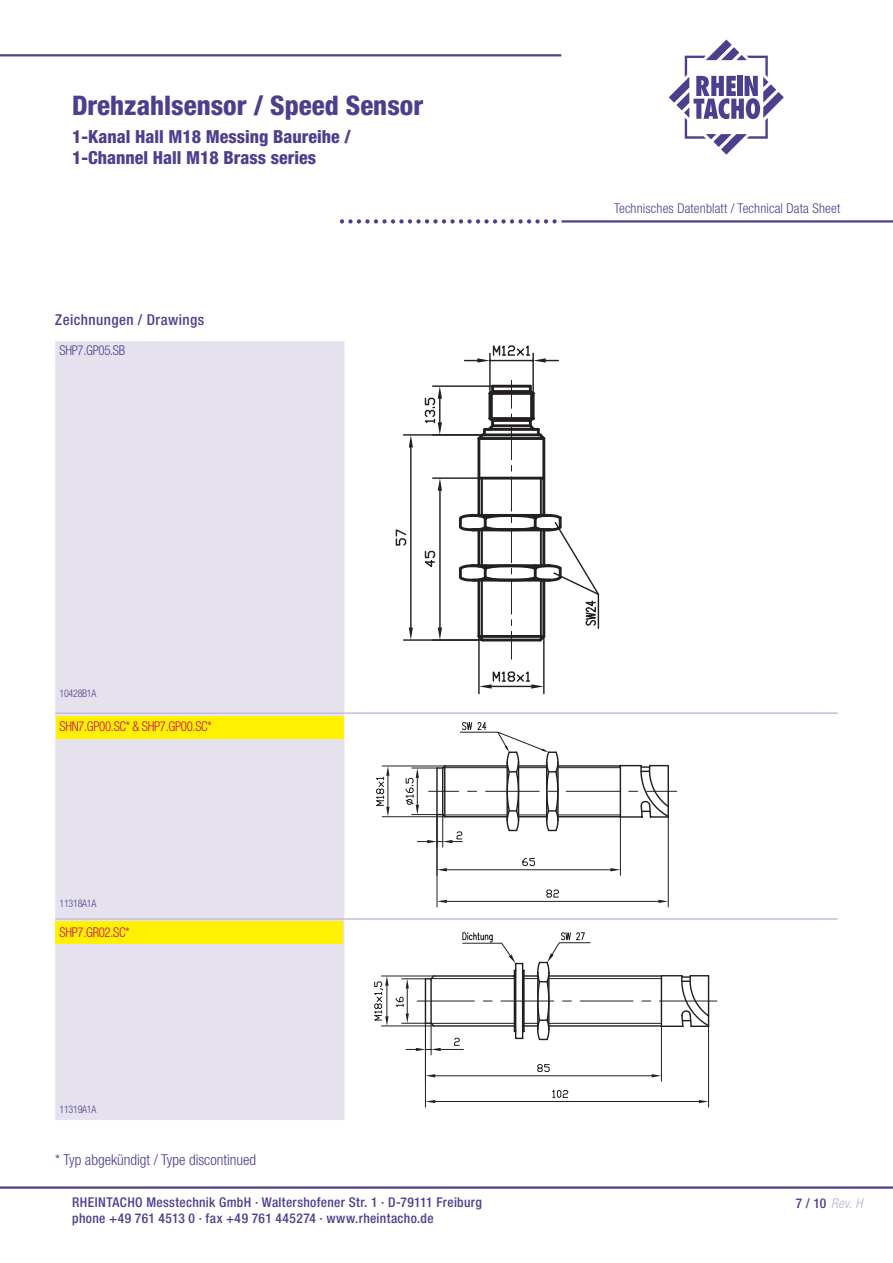
<style>
.page{position:relative;width:893px;height:1263px;background:#fff}
.page>*{position:absolute;margin:0;border:0;box-sizing:border-box;transform-origin:0 0}
.t1{font:800 condensed 27px "Helvetica Neue LT Std";color:#4e3f8e}
.t2{font:800 condensed 18px/21.6px "Helvetica Neue LT Std";color:#4e3f8e}
.t3{font:300 condensed 15px "Helvetica Neue LT Std";color:#4e3f8e}
.t4{font:500 condensed 15px "Helvetica Neue LT Std";letter-spacing:.03em;color:#4e3f8e}
.t5{font:500 condensed 13.5px/16.5px "Helvetica Neue LT Std";letter-spacing:.025em;color:#4e3f8e}
.t6{font:300 condensed 13.5px "Helvetica Neue LT Std";letter-spacing:-.025em;color:#c70c60;scale:.95 1}
.t7{font:300 condensed 13.5px "Helvetica Neue LT Std";letter-spacing:.01em;color:#4e3f8e}
.t8{font:300 condensed 13.5px "Helvetica Neue LT Std";letter-spacing:-.025em;color:#4e3f8e;scale:.95 1}
.t9{font:italic 300 condensed 13.5px "Helvetica Neue LT Std";color:#bab3d2}
.t10{font:300 condensed 10.5px "Helvetica Neue LT Std";letter-spacing:-.025em;color:#4e3f8e;scale:.95 1}
.s1{font-weight:500;font-style:normal;color:#4e3f8e}
</style>
<div class="page">
<div style="left:55px;top:341px;width:289px;height:779px;background:#e5e2ee"></div>
<hr style="left:55px;top:712px;width:289px;height:2px;background:#c4beda">
<hr style="left:344px;top:712px;width:494px;height:2px;background:#c4beda">
<hr style="left:55px;top:918px;width:289px;height:2px;background:#c4beda">
<hr style="left:344px;top:918px;width:494px;height:2px;background:#c4beda">
<div style="left:56px;top:716px;width:288px;height:22px;background:#fff101"></div>
<svg style="left:350px;top:712px;width:376px;height:208px"></svg>
<hr style="left:647px;top:791px;width:30px;height:1px;background:#231f20">
<hr style="left:442px;top:814px;width:1px;height:33px;background:#231f20">
<hr style="left:620px;top:817px;width:1px;height:58px;background:#231f20">
<hr style="left:447px;top:869px;width:163px;height:1px;background:#231f20">
<svg style="left:438px;top:868px;width:9px;height:3px"></svg>
<svg style="left:610px;top:868px;width:10px;height:3px"></svg>
<svg style="left:522px;top:858px;width:13px;height:8px"></svg>
<hr style="left:437px;top:814px;width:1px;height:93px;background:#231f20">
<hr style="left:668px;top:817px;width:1px;height:90px;background:#231f20">
<hr style="left:447px;top:901px;width:211px;height:1px;background:#231f20">
<svg style="left:437px;top:900px;width:10px;height:3px"></svg>
<svg style="left:658px;top:900px;width:10px;height:3px"></svg>
<svg style="left:546px;top:889px;width:13px;height:9px"></svg>
<hr style="left:382px;top:816px;width:63px;height:1px;background:#231f20">
<hr style="left:382px;top:766px;width:63px;height:1px;background:#231f20">
<svg style="left:373px;top:766px;width:16px;height:51px"></svg>
<svg style="left:404px;top:716px;width:266px;height:127px"></svg>
<hr style="left:659px;top:1001px;width:58px;height:1px;background:#231f20">
<hr style="left:425px;top:1023px;width:1px;height:84px;background:#231f20">
<hr style="left:708px;top:1026px;width:1px;height:81px;background:#231f20">
<hr style="left:435px;top:1101px;width:264px;height:1px;background:#231f20">
<svg style="left:426px;top:1100px;width:9px;height:3px"></svg>
<svg style="left:699px;top:1100px;width:9px;height:3px"></svg>
<svg style="left:552px;top:1090px;width:16px;height:8px"></svg>
<svg style="left:374px;top:932px;width:336px;height:149px"></svg>
<div style="left:55px;top:922px;width:288px;height:22px;background:#fff101"></div>
<hr style="left:0;top:1186px;width:893px;height:3px;background:#4e3f8e">
<svg style="left:669px;top:40px;width:115px;height:115px"></svg>
<hr style="left:561px;top:220px;width:332px;height:3px;background:#4e3f8e">
<svg style="left:340px;top:219px;width:217px;height:5px"></svg>
<hr style="left:0;top:54px;width:561px;height:2px;background:#4e3f8e">
<hr style="left:477px;top:438px;width:3px;height:78px;background:#231f20">
<hr style="left:542px;top:438px;width:3px;height:77px;background:#231f20">
<hr style="left:540px;top:478px;width:2px;height:38px;background:#231f20">
<hr style="left:481px;top:478px;width:2px;height:38px;background:#231f20">
<hr style="left:404px;top:639px;width:79px;height:2px;background:#231f20">
<hr style="left:404px;top:434px;width:79px;height:2px;background:#231f20">
<hr style="left:410px;top:447px;width:2px;height:180px;background:#231f20">
<svg style="left:409px;top:627px;width:4px;height:13px"></svg>
<svg style="left:409px;top:435px;width:4px;height:12px"></svg>
<svg style="left:395px;top:529px;width:12px;height:17px"></svg>
<hr style="left:433px;top:477px;width:49px;height:2px;background:#231f20">
<hr style="left:439px;top:491px;width:2px;height:136px;background:#231f20">
<svg style="left:438px;top:627px;width:4px;height:13px"></svg>
<svg style="left:438px;top:478px;width:4px;height:13px"></svg>
<svg style="left:424px;top:550px;width:12px;height:18px"></svg>
<hr style="left:433px;top:385px;width:60px;height:2px;background:#231f20">
<svg style="left:422px;top:386px;width:20px;height:49px"></svg>
<hr style="left:478px;top:636px;width:2px;height:58px;background:#231f20">
<hr style="left:543px;top:636px;width:2px;height:58px;background:#231f20">
<svg style="left:479px;top:666px;width:65px;height:23px"></svg>
<hr style="left:532px;top:353px;width:2px;height:49px;background:#231f20">
<hr style="left:489px;top:353px;width:2px;height:49px;background:#231f20">
<svg style="left:465px;top:345px;width:93px;height:18px"></svg>
<hr style="left:511px;top:477px;width:1px;height:34px;background:#231f20">
<svg style="left:456px;top:512px;width:144px;height:147px"></svg>
<hr style="left:542px;top:530px;width:3px;height:36px;background:#231f20">
<hr style="left:540px;top:529px;width:2px;height:37px;background:#231f20">
<hr style="left:481px;top:529px;width:2px;height:38px;background:#231f20">
<hr style="left:477px;top:529px;width:3px;height:37px;background:#231f20">
<hr style="left:481px;top:579px;width:2px;height:57px;background:#231f20">
<hr style="left:477px;top:580px;width:3px;height:56px;background:#231f20">
<hr style="left:540px;top:580px;width:2px;height:56px;background:#231f20">
<hr style="left:542px;top:580px;width:3px;height:56px;background:#231f20">
<svg style="left:475px;top:380px;width:71px;height:101px"></svg>
<hr style="left:493px;top:424px;width:37px;height:3px;background:#231f20">
<h1 class="t1" style="left:72px;top:89px;width:353px">Drehzahlsensor / Speed Sensor</h1>
<h2 class="t2" style="left:72px;top:125px;width:280px">1-Kanal Hall M18 Messing Baureihe /<br>1-Channel Hall M18 Brass series</h2>
<p class="t4" style="left:55px;top:311px;width:150px">Zeichnungen / Drawings</p>
<p class="t8" style="left:60px;top:343px;width:71px">SHP7.GP05.SB</p>
<p class="t7" style="left:614px;top:200px;width:228px">Technisches Datenblatt / Technical Data Sheet</p>
<p class="t10" style="left:60px;top:687px;width:40px">10428B1A</p>
<p class="t6" style="left:60px;top:718px;width:162px">SHN7.GP00.SC* &amp; SHP7.GP00.SC*</p>
<p class="t10" style="left:60px;top:897px;width:40px">11318A1A</p>
<p class="t6" style="left:60px;top:924px;width:75px">SHP7.GR02.SC*</p>
<p class="t10" style="left:60px;top:1103px;width:40px">11319A1A</p>
<p class="t3" style="left:55px;top:1151px;width:202px">* Typ abgekündigt / Type discontinued</p>
<p class="t5" style="left:72px;top:1193px;width:411px">RHEINTACHO Messtechnik GmbH · Waltershofener Str. 1 · D-79111 Freiburg phone +49 761 4513 0 · fax +49 761 445274 · www.rheintacho.de</p>
<p class="t9" style="left:796px;top:1196px;width:68px"><span class="s1">7 / 10</span> Rev. H</p>
</div>
